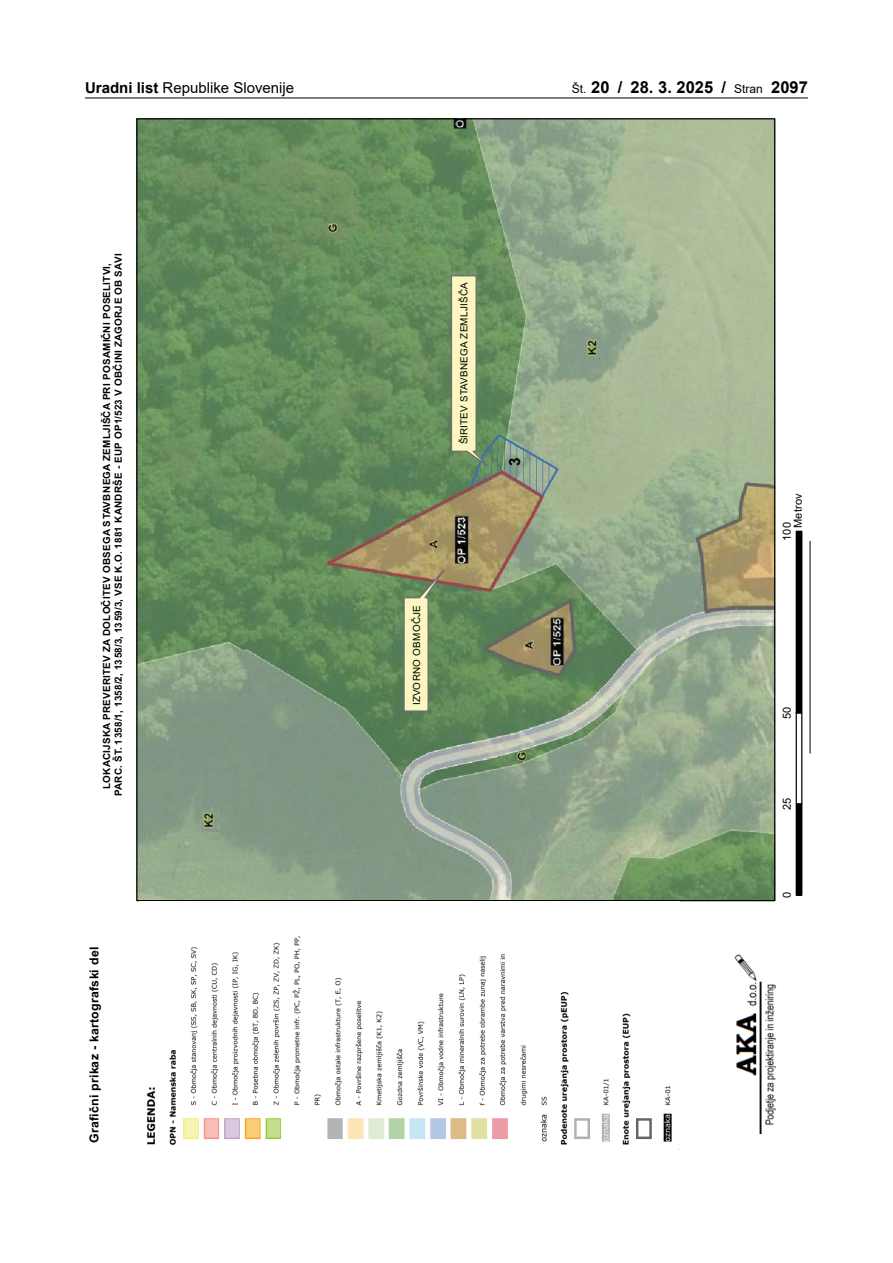
<style>
.page{position:relative;width:893px;height:1263px;background:#fff}
.page>*{position:absolute;margin:0;border:0;box-sizing:border-box;transform-origin:0 0}
.t1{font:700 16.5px "Arial";color:#000}
.t2{font:700 15.45px "Arial";color:#000}
.t3{font:15px "Arial";color:#000}
.t4{font:700 12.3px "Arial";letter-spacing:.02em;color:#000}
.t5{font:11.1px "Arial";color:#000}
.t6{font:700 9.9px/11.7px "Arial";letter-spacing:.02em;color:#000;text-align:center}
.t7{font:9.9px "Arial";letter-spacing:.02em;color:#000}
.s1{font-weight:700}
.s2{font-weight:400;font-size:12px}
</style>
<div class="page">
<hr style="left:85px;top:98px;width:723px;height:1px;background:#000">
<img style="left:138px;top:120px;width:635px;height:779px">
<svg style="left:403px;top:555px;width:52px;height:157px;background:#9fac7c"></svg>
<svg style="left:450px;top:275px;width:49px;height:200px;background:#a3b687"></svg>
<img style="left:585px;top:338px;width:15px;height:21px">
<img style="left:202px;top:810px;width:14px;height:22px">
<img style="left:146px;top:936px;width:534px;height:214px">
<div style="left:796px;top:804px;width:6px;height:91px;background:#000"></div>
<div style="left:796px;top:712px;width:6px;height:93px;border:1px solid #000"></div>
<div style="left:796px;top:531px;width:6px;height:182px;background:#000"></div>
<img style="left:734px;top:954px;width:43px;height:180px">
<hr style="left:810px;top:541px;width:1px;height:212px;background:#000">
<h3 class="t3" style="left:85px;top:77px;width:211px"><span class="s1">Uradni list</span> Republike Slovenije</h3>
<h1 class="t1" style="left:572px;top:75px;width:237px"><span class="s2">Št.</span> 20 / 28. 3. 2025 / <span class="s2">Stran</span> 2097</h1>
<p class="t6" style="left:101px;top:796px;width:544px;rotate:-90deg">LOKACIJSKA PREVERITEV ZA DOLOČITEV OBSEGA STAVBNEGA ZEMLJIŠČA PRI POSAMIČNI POSELITVI,<br>PARC. ŠT. 1358/1, 1358/2, 1358/3, 1359/3, VSE K.O. 1881 KANDRŠE - EUP OP1/523 V OBČINI ZAGORJE OB SAVI</p>
<p class="t4" style="left:86px;top:1142px;width:197px;rotate:-90deg">Grafični prikaz - kartografski del</p>
<p class="t7" style="left:457px;top:444px;width:164px;rotate:-90deg">ŠIRITEV STAVBNEGA ZEMLJIŠČA</p>
<h2 class="t2" style="left:504px;top:466px;width:10px;rotate:-90deg">3</h2>
<p class="t7" style="left:410px;top:705px;width:101px;rotate:-90deg">IZVORNO OBMOČJE</p>
<p class="t5" style="left:790px;top:528px;width:37px;rotate:-90deg">Metrov</p>
<p class="t5" style="left:779px;top:541px;width:21px;rotate:-90deg">100</p>
<p class="t5" style="left:779px;top:719px;width:14px;rotate:-90deg">50</p>
<p class="t5" style="left:779px;top:810px;width:14px;rotate:-90deg">25</p>
<p class="t5" style="left:779px;top:898px;width:8px;rotate:-90deg">0</p>
</div>
